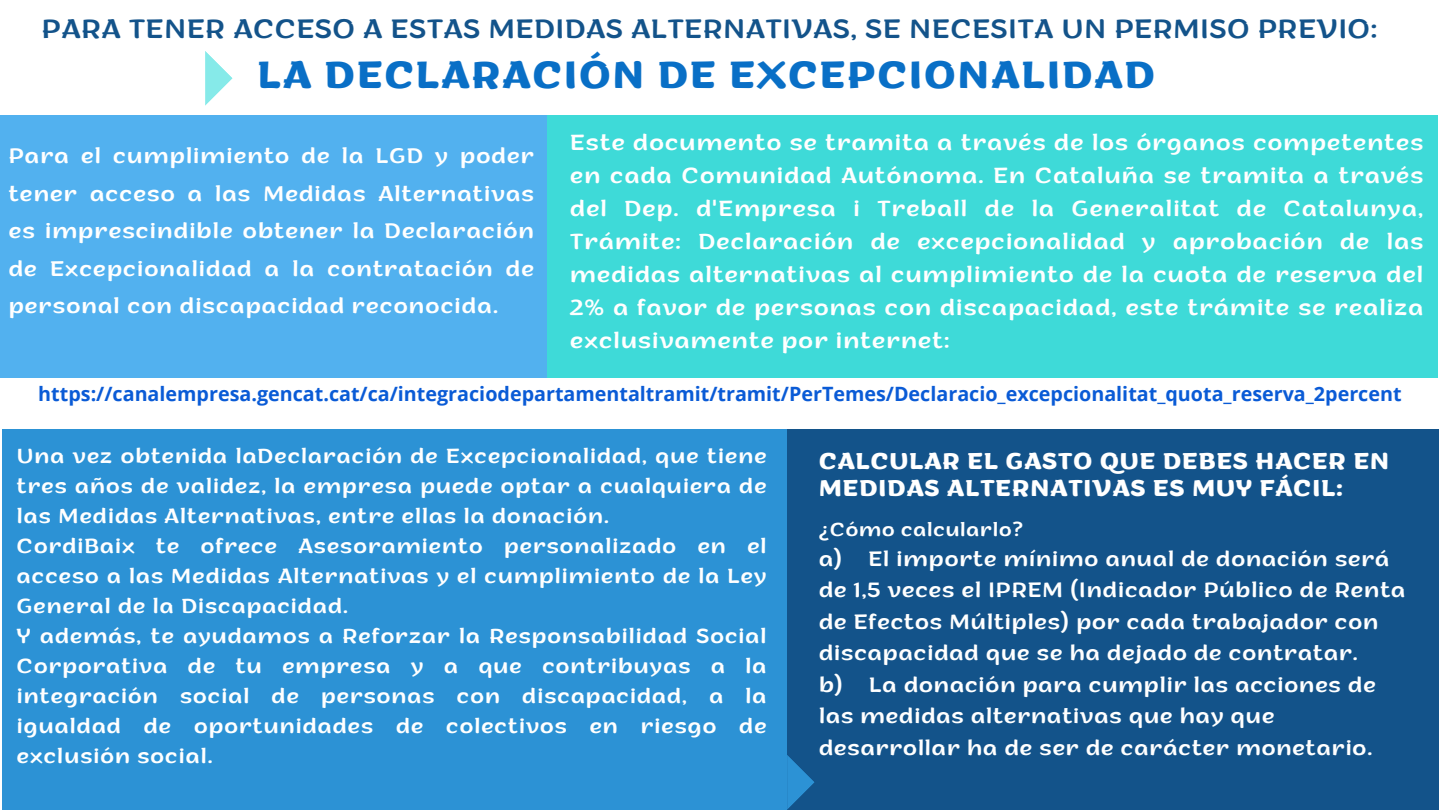
<style>
.page{position:relative;width:1440px;height:810px;background:#fff}
.page>*{position:absolute;margin:0;border:0;box-sizing:border-box;transform-origin:0 0}
.t1{font:700 38px "ZT Arturo";letter-spacing:.05em;color:#096fc6}
.t2{font:27px "ZT Arturo";letter-spacing:.03em;color:#13538a}
.t3{font:700 23px/27.8px "ZT Arturo";letter-spacing:.04em;color:#fff}
.t4{font:22.2px/33px "ZT Arturo";letter-spacing:.05em;color:#fff;text-align:justify}
.t5{font:21.5px/37.5px "ZT Arturo";letter-spacing:.05em;color:#fff;text-align:justify}
.t6{font:21.1px/31.5px "ZT Arturo";letter-spacing:.04em;color:#fff}
.t7{font:20.8px/30px "ZT Arturo";letter-spacing:.05em;color:#fff;text-align:justify}
.t8{font:700 19.7px "Open Sans";color:#0a5bd6}
.t9{font:19.1px "ZT Arturo";letter-spacing:.045em;color:#fff}
</style>
<div class="page">
<div style="left:547px;top:115px;width:890px;height:263px;background:#3edad8"></div>
<div style="left:732px;top:430px;width:706px;height:380px;background:#13538a"></div>
<div style="left:0;top:115px;width:547px;height:263px;background:#52b1ef"></div>
<div style="left:3px;top:430px;width:784px;height:380px;background:#2c92d5"></div>
<svg style="left:205px;top:51px;width:28px;height:55px"></svg>
<svg style="left:787px;top:755px;width:28px;height:55px"></svg>
<p class="t2" style="left:42px;top:18px;width:1337px">PARA TENER ACCESO A ESTAS MEDIDAS ALTERNATIVAS, SE NECESITA UN PERMISO PREVIO:</p>
<p class="t1" style="left:258px;top:60px;width:899px">LA DECLARACIÓN DE EXCEPCIONALIDAD</p>
<p class="t5" style="left:9px;top:140px;width:527px">Para el cumplimiento de la LGD y poder tener acceso a las Medidas Alternativas es imprescindible obtener la Declaración de Excepcionalidad a la contratación de personal con discapacidad reconocida.</p>
<p class="t4" style="left:570px;top:129px;width:855px">Este documento se tramita a través de los órganos competentes en cada Comunidad Autónoma. En Cataluña se tramita a través del Dep. d'Empresa i Treball de la Generalitat de Catalunya, Trámite: Declaración de excepcionalidad y aprobación de las medidas alternativas al cumplimiento de la cuota de reserva del 2% a favor de personas con discapacidad, este trámite se realiza exclusivamente por internet:</p>
<p class="t8" style="left:38px;top:380px;width:1365px">https://canalempresa.gencat.cat/ca/integraciodepartamentaltramit/tramit/PerTemes/Declaracio_excepcionalitat_quota_reserva_2percent</p>
<p class="t7" style="left:17px;top:444px;width:751px">Una vez obtenida laDeclaración de Excepcionalidad, que tiene tres años de validez, la empresa puede optar a cualquiera de las Medidas Alternativas, entre ellas la donación.</p>
<p class="t7" style="left:17px;top:534px;width:751px">CordiBaix te ofrece Asesoramiento personalizado en el acceso a las Medidas Alternativas y el cumplimiento de la Ley General de la Discapacidad.</p>
<p class="t7" style="left:17px;top:624px;width:751px">Y además, te ayudamos a Reforzar la Responsabilidad Social Corporativa de tu empresa y a que contribuyas a la integración social de personas con discapacidad, a la igualdad de oportunidades de colectivos en riesgo de exclusión social.</p>
<p class="t3" style="left:819px;top:450px;width:572px">CALCULAR EL GASTO QUE DEBES HACER EN<br>MEDIDAS ALTERNATIVAS ES MUY FÁCIL:</p>
<p class="t9" style="left:819px;top:522px;width:206px">¿Cómo calcularlo?</p>
<p class="t6" style="left:819px;top:545px;width:588px">a) El importe mínimo anual de donación será de 1,5 veces el IPREM (Indicador Público de Renta de Efectos Múltiples) por cada trabajador con discapacidad que se ha dejado de contratar.</p>
<p class="t6" style="left:819px;top:671px;width:558px">b) La donación para cumplir las acciones de las medidas alternativas que hay que desarrollar ha de ser de carácter monetario.</p>
</div>
